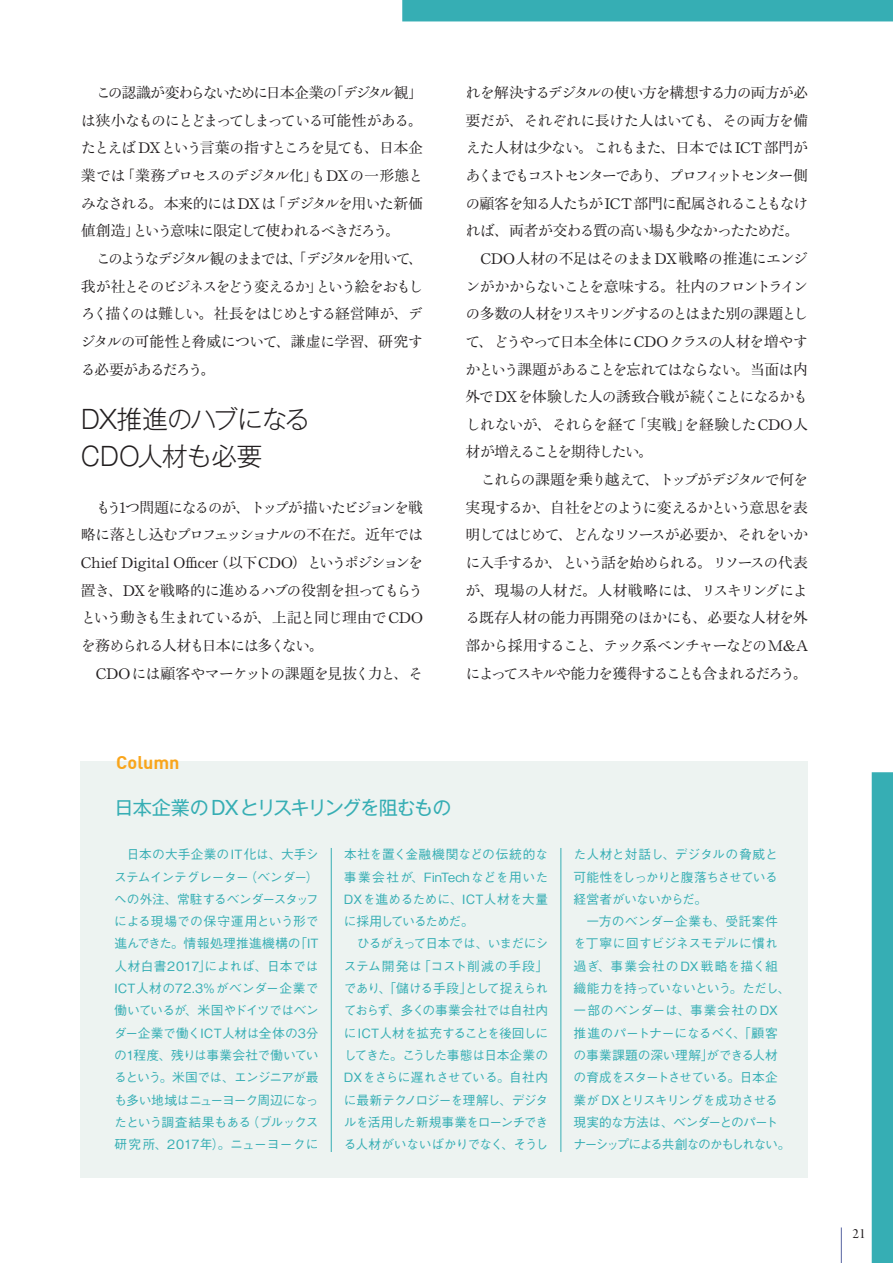
<style>
.page{position:relative;width:893px;height:1263px;background:#fff}
.page>*{position:absolute;margin:0;border:0;box-sizing:border-box;transform-origin:0 0}
.t1{font:300 25.5px/37.2px "Gothic MB101 Pro";letter-spacing:-.04em;color:#231f20}
.t2{font:19.2px "Gothic MB101 Pro";letter-spacing:-.06em;color:#36aeb4}
.t3{font:700 18px "DIN";color:#f9a51b}
.t4{font:500 14.85px/27.6px "Ro H Min Sink Pro";letter-spacing:-.075em;color:#231f20;text-align:justify}
.t5{font:500 14.85px "Ro H Min Sink Pro";letter-spacing:-.035em;color:#231f20}
.t6{font:500 14.85px "Ro H Min Sink Pro";letter-spacing:-.155em;color:#231f20}
.t7{font:500 14.85px "Ro H Min Sink Pro";letter-spacing:-.125em;color:#231f20}
.t8{font:500 14.85px "Ro H Min Sink Pro";letter-spacing:-.135em;color:#231f20}
.t9{font:500 14.85px "Ro H Min Sink Pro";letter-spacing:-.05em;color:#231f20}
.t10{font:500 14.85px "Ro H Min Sink Pro";letter-spacing:-.055em;color:#231f20}
.t11{font:500 14.85px "Ro H Min Sink Pro";letter-spacing:-.025em;color:#231f20}
.t12{font:500 14.85px "Ro H Min Sink Pro";letter-spacing:-.105em;color:#231f20}
.t13{font:500 14.85px "Ro H Min Sink Pro";letter-spacing:-.095em;color:#231f20}
.t14{font:500 14.85px "Ro H Min Sink Pro";letter-spacing:-.045em;color:#231f20}
.t15{font:500 14.85px "Ro H Min Sink Pro";letter-spacing:-.04em;color:#231f20}
.t16{font:500 14.85px "Ro H Min Sink Pro";letter-spacing:-.115em;color:#231f20}
.t17{font:14.85px "Arno Pro Display";color:#231f20}
.t18{font:500 12.75px/22.4px "Gothic BBB Pro";letter-spacing:-.03em;color:#36aeb4;text-align:justify}
</style>
<div class="page">
<hr style="left:841px;top:1227px;width:1px;height:36px;background:#5764a1">
<div style="left:81px;top:761px;width:727px;height:417px;background:#edf3f1"></div>
<hr style="left:331px;top:848px;width:1px;height:304px;background:#36aeb4">
<hr style="left:561px;top:848px;width:1px;height:304px;background:#36aeb4">
<div style="left:402px;top:0;width:491px;height:21px;background:#36aeb4"></div>
<div style="left:872px;top:772px;width:21px;height:491px;background:#36aeb4"></div>
<p class="t4" style="left:81px;top:80px;width:344px;text-indent:15px">この認識が変わらないために日本企業の「デジタル観」は狭小なものにとどまってしまっている可能性がある。たとえば DXという言葉の指すところを見ても、日本企業では「業務プロセスのデジタル化」もDXの一形態とみなされる。本来的には DXは「デジタルを用いた新価値創造」という意味に限定して使われるべきだろう。</p>
<p class="t4" style="left:81px;top:246px;width:344px;text-indent:15px">このようなデジタル観のままでは、「デジタルを用いて、我が社とそのビジネスをどう変えるか」という絵をおもしろく描くのは難しい。社長をはじめとする経営陣が、デジタルの可能性と脅威について、謙虚に学習、研究する必要があるだろう。</p>
<h1 class="t1" style="left:81px;top:397px;width:231px">DX推進のハブになる<br>CDO人材も必要</h1>
<p class="t4" style="left:81px;top:494px;width:344px;text-indent:15px">もう1つ問題になるのが、トップが描いたビジョンを戦略に落とし込むプロフェッショナルの不在だ。近年ではChief Digital Officer（以下CDO）というポジションを置き、DXを戦略的に進めるハブの役割を担ってもらうという動きも生まれているが、上記と同じ理由で CDOを務められる人材も日本には多くない。</p>
<p class="t4" style="left:96px;top:660px;width:329px">CDOには顧客やマーケットの課題を見抜く力と、そ</p>
<p class="t4" style="left:466px;top:80px;width:344px">れを解決するデジタルの使い方を構想する力の両方が必</p>
<p class="t5" style="left:466px;top:111px;width:344px">要だが、それぞれに長けた人はいても、その両方を備</p>
<p class="t9" style="left:466px;top:139px;width:344px">えた人材は少ない。これもまた、日本では ICT部門が</p>
<p class="t6" style="left:466px;top:166px;width:344px">あくまでもコストセンターであり、プロフィットセンター側</p>
<p class="t4" style="left:466px;top:190px;width:344px">の顧客を知る人たちが ICT部門に配属されることもなけ</p>
<p class="t4" style="left:466px;top:218px;width:336px">れば、両者が交わる質の高い場も少なかったためだ。</p>
<p class="t14" style="left:480px;top:249px;width:329px">CDO人材の不足はそのままDX戦略の推進にエンジ</p>
<p class="t4" style="left:466px;top:273px;width:344px">ンがかからないことを意味する。社内のフロントライン</p>
<p class="t7" style="left:466px;top:304px;width:344px">の多数の人材をリスキリングするのとはまた別の課題とし</p>
<p class="t5" style="left:466px;top:332px;width:344px">て、どうやって日本全体にCDOクラスの人材を増やす</p>
<p class="t4" style="left:466px;top:356px;width:344px">かという課題があることを忘れてはならない。当面は内</p>
<p class="t10" style="left:466px;top:387px;width:344px">外で DXを体験した人の誘致合戦が続くことになるかも</p>
<p class="t11" style="left:466px;top:415px;width:344px">しれないが、それらを経て「実戦」を経験したCDO人</p>
<p class="t16" style="left:466px;top:443px;width:189px">材が増えることを期待したい。</p>
<p class="t4" style="left:480px;top:467px;width:329px">これらの課題を乗り越えて、トップがデジタルで何を</p>
<p class="t12" style="left:466px;top:498px;width:344px">実現するか、自社をどのように変えるかという意思を表</p>
<p class="t4" style="left:466px;top:522px;width:344px">明してはじめて、どんなリソースが必要か、それをいか</p>
<p class="t13" style="left:466px;top:553px;width:344px">に入手するか、という話を始められる。リソースの代表</p>
<p class="t5" style="left:466px;top:581px;width:344px">が、現場の人材だ。人材戦略には、リスキリングによ</p>
<p class="t15" style="left:466px;top:608px;width:344px">る既存人材の能力再開発のほかにも、必要な人材を外</p>
<p class="t4" style="left:466px;top:633px;width:344px">部から採用すること、テック系ベンチャーなどのM&amp;A</p>
<p class="t8" style="left:466px;top:664px;width:344px">によってスキルや能力を獲得することも含まれるだろう。</p>
<h3 class="t3" style="left:116px;top:750px;width:65px">Column</h3>
<h2 class="t2" style="left:114px;top:792px;width:339px">日本企業の DXとリスキリングを阻むもの</h2>
<p class="t18" style="left:114px;top:842px;width:206px;text-indent:13px">日本の大手企業のIT化は、大手システムインテグレーター（ベンダー）への外注、常駐するベンダースタッフによる現場での保守運用という形で進んできた。情報処理推進機構の「IT人材白書2017」によれば、日本ではICT人材の72.3%がベンダー企業で働いているが、米国やドイツではベンダー企業で働くICT人材は全体の3分の1程度、残りは事業会社で働いているという。米国では、エンジニアが最も多い地域はニューヨーク周辺になったという調査結果もある（ブルックス研究所、2017年）。ニューヨークに</p>
<p class="t18" style="left:344px;top:842px;width:206px">本社を置く金融機関などの伝統的な事業会社が、FinTechなどを用いたDXを進めるために、ICT人材を大量に採用しているためだ。</p>
<p class="t18" style="left:344px;top:931px;width:206px;text-indent:13px">ひるがえって日本では、いまだにシステム開発は「コスト削減の手段」であり、「儲ける手段」として捉えられておらず、多くの事業会社では自社内にICT人材を拡充することを後回しにしてきた。こうした事態は日本企業のDXをさらに遅れさせている。自社内に最新テクノロジーを理解し、デジタルを活用した新規事業をローンチできる人材がいないばかりでなく、そうし</p>
<p class="t18" style="left:574px;top:842px;width:206px">た人材と対話し、デジタルの脅威と可能性をしっかりと腹落ちさせている経営者がいないからだ。</p>
<p class="t18" style="left:573px;top:908px;width:218px;text-align:left;text-indent:13px">一方のベンダー企業も、受託案件を丁寧に回すビジネスモデルに慣れ過ぎ、事業会社のDX 戦略を描く組織能力を持っていないという。ただし、一部のベンダーは、事業会社のDX推進のパートナーになるべく、「顧客の事業課題の深い理解」ができる人材の育成をスタートさせている。日本企業が DXとリスキリングを成功させる現実的な方法は、ベンダーとのパートナーシップによる共創なのかもしれない。</p>
<p class="t17" style="left:853px;top:1225px;width:15px">21</p>
</div>
